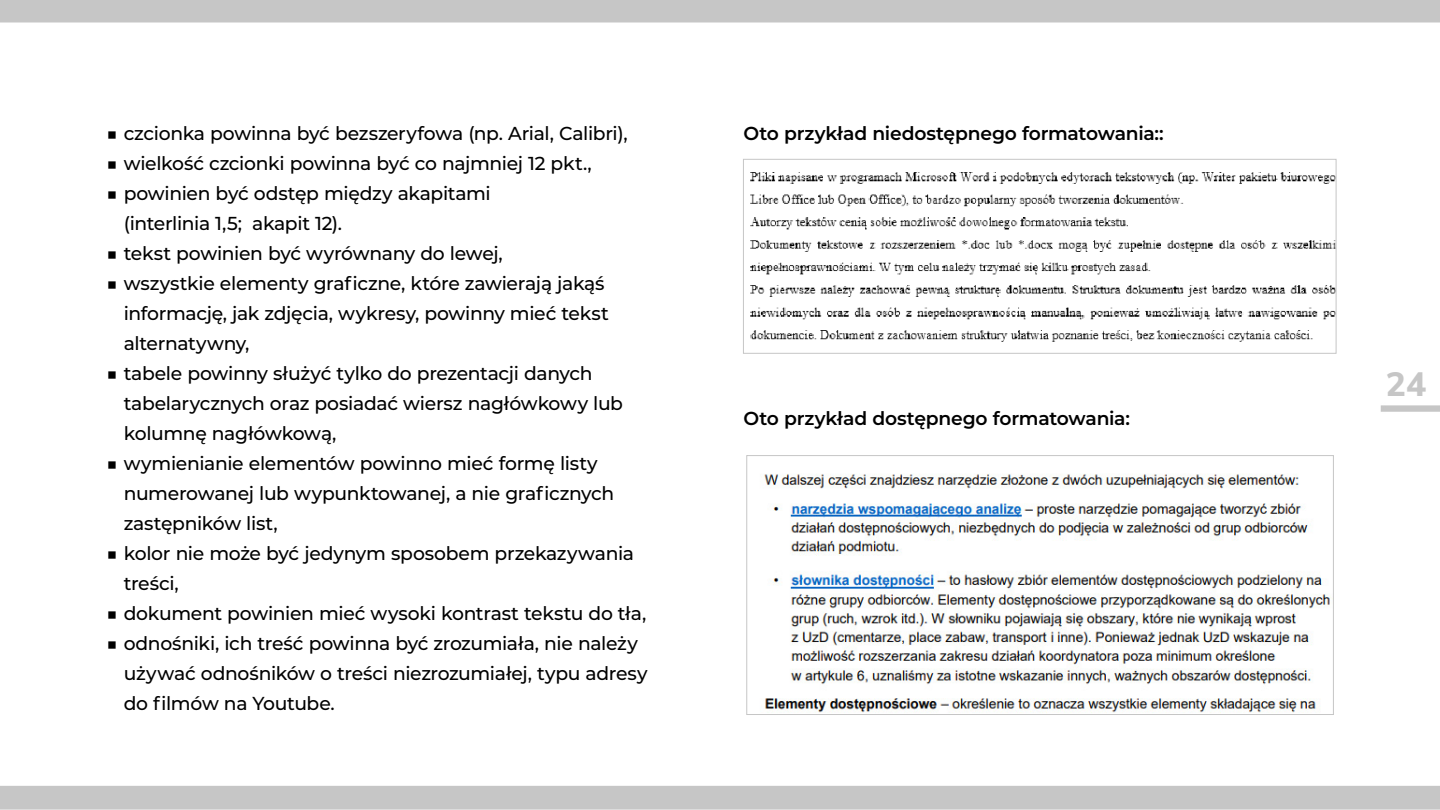
<style>
.page{position:relative;width:1440px;height:810px;background:#fff}
.page>*{position:absolute;margin:0;border:0;box-sizing:border-box;transform-origin:0 0}
.t1{font:800 33.75px "Mulish";color:#c6c6c6}
.t2{font:500 18.75px/30px "Montserrat";letter-spacing:-.02em;color:#000}
.body_txt{font:600 18.75px "Montserrat";letter-spacing:-.01em;color:#000}
</style>
<div class="page">
<img style="left:760px;top:473px;width:572px;height:240px">
<div style="left:747px;top:455px;width:587px;height:260px;border:1px solid #c6c6c6"></div>
<img style="left:750px;top:172px;width:584px;height:170px">
<div style="left:743px;top:159px;width:593px;height:195px;border:1px solid #c6c6c6"></div>
<p class="t2" style="left:106px;top:118px;width:523px">■ czcionka powinna być bezszeryfowa (np. Arial, Calibri),</p>
<p class="t2" style="left:106px;top:148px;width:487px">■ wielkość czcionki powinna być co najmniej 12 pkt.,</p>
<p class="t2" style="left:124px;top:178px;width:369px;text-indent:-17px">■ powinien być odstęp między akapitami (interlinia 1,5; akapit 12).</p>
<p class="t2" style="left:106px;top:238px;width:398px">■ tekst powinien być wyrównany do lewej,</p>
<p class="t2" style="left:124px;top:268px;width:487px;text-indent:-17px">■ wszystkie elementy graficzne, które zawierają jakąś informację, jak zdjęcia, wykresy, powinny mieć tekst alternatywny,</p>
<p class="t2" style="left:124px;top:358px;width:501px;text-indent:-17px">■ tabele powinny służyć tylko do prezentacji danych tabelarycznych oraz posiadać wiersz nagłówkowy lub kolumnę nagłówkową,</p>
<p class="t2" style="left:124px;top:448px;width:492px;text-indent:-17px">■ wymienianie elementów powinno mieć formę listy numerowanej lub wypunktowanej, a nie graficznych zastępników list,</p>
<p class="t2" style="left:124px;top:538px;width:512px;text-indent:-17px">■ kolor nie może być jedynym sposobem przekazywania treści,</p>
<p class="t2" style="left:106px;top:598px;width:541px">■ dokument powinien mieć wysoki kontrast tekstu do tła,</p>
<p class="t2" style="left:124px;top:628px;width:525px;text-indent:-17px">■ odnośniki, ich treść powinna być zrozumiała, nie należy używać odnośników o treści niezrozumiałej, typu adresy do filmów na Youtube.</p>
<p class="body_txt" style="left:743px;top:120px;width:422px">Oto przykład niedostępnego formatowania::</p>
<p class="body_txt" style="left:743px;top:405px;width:388px">Oto przykład dostępnego formatowania:</p>
<h1 class="t1" style="left:1386px;top:359px;width:42px">24</h1>
</div>
